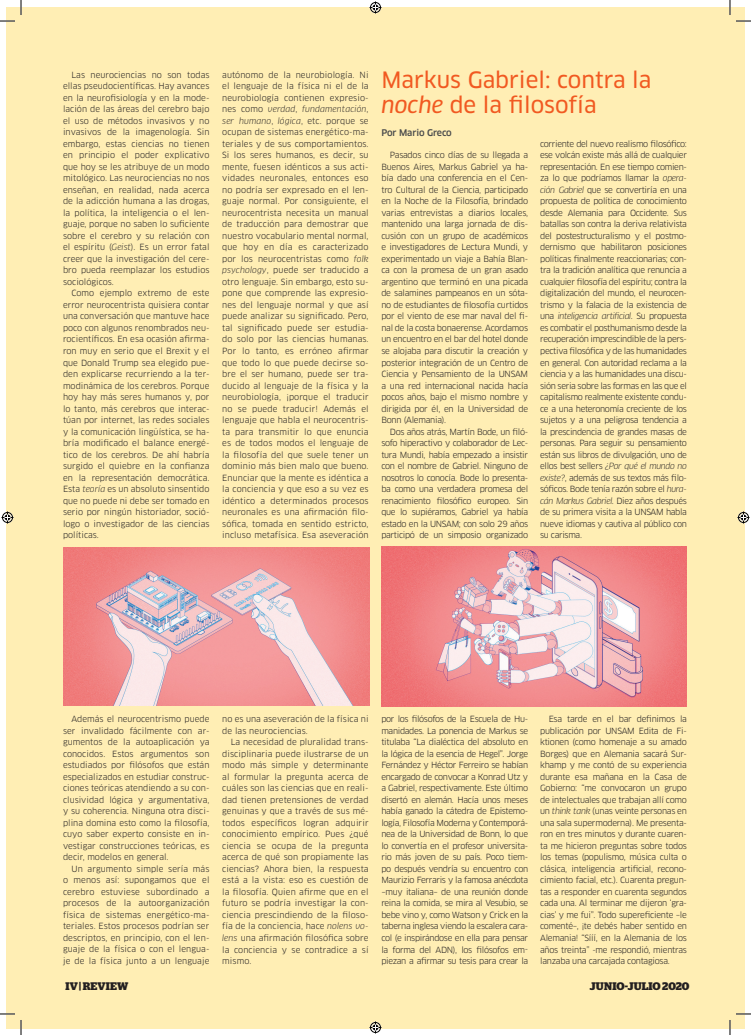
<style>
.page{position:relative;width:751px;height:1035px;background:#fff}
.page>*{position:absolute;margin:0;border:0;box-sizing:border-box;transform-origin:0 0}
.t1{font:22px/25px "Clan OT News";color:#f15921}
.t2{font:700 11px "Stag";color:#231f20}
.t3{font:500 9px "Clan OT";letter-spacing:-.01em;color:#494a4b}
.t4{font:8.3px/11.5px "Clan OT";color:#231f20;text-align:justify}
.s1{font-style:italic}
</style>
<div class="page">
<div style="left:7px;top:7px;width:723px;height:1020px;background:#ffeeb4"></div>
<div style="left:730px;top:7px;width:14px;height:1020px;background:#ffeeb4"></div>
<img style="left:381px;top:546px;width:306px;height:160px">
<img style="left:63px;top:547px;width:306px;height:158px">
<svg style="left:736px;top:20px;width:15px;height:2px"></svg>
<svg style="left:736px;top:1013px;width:15px;height:1px"></svg>
<svg style="left:0;top:0;width:22px;height:22px"></svg>
<svg style="left:0;top:1013px;width:22px;height:21px"></svg>
<svg style="left:729px;top:0;width:1px;height:15px"></svg>
<svg style="left:729px;top:1020px;width:1px;height:14px"></svg>
<svg style="left:369px;top:2px;width:12px;height:12px"></svg>
<svg style="left:369px;top:1021px;width:12px;height:12px"></svg>
<svg style="left:2px;top:511px;width:12px;height:12px"></svg>
<svg style="left:737px;top:511px;width:12px;height:12px"></svg>
<p class="t4" style="left:63px;top:69px;width:148px;text-indent:9px">Las neurociencias no son todas ellas pseudocientíficas. Hay avances en la neurofisiología y en la mode&shy;lación de las áreas del cerebro bajo el uso de métodos invasivos y no invasivos de la imagenología. Sin embargo, estas ciencias no tienen en principio el poder explicativo que hoy se les atribuye de un modo mitológico. Las neurociencias no nos enseñan, en realidad, nada acerca de la adicción humana a las drogas, la política, la inteligencia o el len&shy;guaje, porque no saben lo suficiente sobre el cerebro y su relación con el espíritu (<span class="s1">Geist</span>). Es un error fatal creer que la investigación del cere&shy;bro pueda reemplazar los estudios sociológicos.</p>
<p class="t4" style="left:63px;top:287px;width:148px;text-indent:9px">Como ejemplo extremo de este error neurocentrista quisiera contar una conversación que mantuve hace poco con algunos renombrados neu&shy;rocientíficos. En esa ocasión afirma&shy;ron muy en serio que el Brexit y el que Donald Trump sea elegido pue&shy;den explicarse recurriendo a la ter&shy;modinámica de los cerebros. Porque hoy hay más seres humanos y, por lo tanto, más cerebros que interac&shy;túan por internet, las redes sociales y la comunicación lingüística, se ha&shy;bría modificado el balance energé&shy;tico de los cerebros. De ahí habría surgido el quiebre en la confianza en la representación democrática.<br>Esta <span class="s1">teoría</span> es un absoluto sinsentido que no puede ni debe ser tomado en serio por ningún historiador, soció&shy;logo o investigador de las ciencias políticas.</p>
<p class="t4" style="left:222px;top:69px;width:148px">autónomo de la neurobiología. Ni el lenguaje de la física ni el de la neurobiología contienen expresio&shy;nes como <span class="s1">verdad</span>, <span class="s1">fundamentación</span>, <span class="s1">ser humano</span>, <span class="s1">lógica</span>, etc. porque se ocupan de sistemas energético-ma&shy;teriales y de sus comportamientos.<br>Si los seres humanos, es decir, su mente, fuesen idénticos a sus acti&shy;vidades neuronales, entonces eso no podría ser expresado en el len&shy;guaje normal. Por consiguiente, el neurocentrista necesita un manual de traducción para demostrar que nuestro vocabulario mental normal, que hoy en día es caracterizado por los neurocentristas como <span class="s1">folk psychology</span>, puede ser traducido a otro lenguaje. Sin embargo, esto su&shy;pone que comprende las expresio&shy;nes del lenguaje normal y que así puede analizar su significado. Pero, tal significado puede ser estudia&shy;do solo por las ciencias humanas.<br>Por lo tanto, es erróneo afirmar que todo lo que puede decirse so&shy;bre el ser humano, puede ser tra&shy;ducido al lenguaje de la física y la neurobiología, ¡porque el traducir no se puede traducir! Además el lenguaje que habla el neurocentris&shy;ta para transmitir lo que enuncia es de todos modos el lenguaje de la filosofía del que suele tener un dominio más bien malo que bueno.<br>Enunciar que la mente es idéntica a la conciencia y que eso a su vez es idéntico a determinados procesos neuronales es una afirmación filo&shy;sófica, tomada en sentido estricto, incluso metafísica. Esa aseveración</p>
<h1 class="t1" style="left:381px;top:67px;width:272px">Markus Gabriel: contra la <span class="s1">noche</span> de la filosofía</h1>
<p class="t3" style="left:381px;top:127px;width:72px">Por Mario Greco</p>
<p class="t4" style="left:381px;top:149px;width:148px;text-indent:9px">Pasados cinco días de su llegada a Buenos Aires, Markus Gabriel ya ha&shy;bía dado una conferencia en el Cen&shy;tro Cultural de la Ciencia, participado en la Noche de la Filosofía, brindado varias entrevistas a diarios locales, mantenido una larga jornada de dis&shy;cusión con un grupo de académicos e investigadores de Lectura Mundi, y experimentado un viaje a Bahía Blan&shy;ca con la promesa de un gran asado argentino que terminó en una picada de salamines pampeanos en un sóta&shy;no de estudiantes de filosofía curtidos por el viento de ese mar naval del fi&shy;nal de la costa bonaerense. Acordamos un encuentro en el bar del hotel donde se alojaba para discutir la creación y posterior integración de un Centro de Ciencia y Pensamiento de la UNSAM a una red internacional nacida hacía pocos años, bajo el mismo nombre y dirigida por él, en la Universidad de Bonn (Alemania).</p>
<p class="t4" style="left:381px;top:425px;width:148px;text-indent:9px">Dos años atrás, Martín Bode, un filó&shy;sofo hiperactivo y colaborador de Lec&shy;tura Mundi, había empezado a insistir con el nombre de Gabriel. Ninguno de nosotros lo conocía. Bode lo presenta&shy;ba como una verdadera promesa del renacimiento filosófico europeo. Sin que lo supiéramos, Gabriel ya había estado en la UNSAM; con solo 29 años participó de un simposio organizado</p>
<p class="t4" style="left:540px;top:138px;width:148px">corriente del nuevo realismo filosófico: ese volcán existe más allá de cualquier representación. En ese tiempo comien&shy;za lo que podríamos llamar la <span class="s1">opera&shy;ción Gabriel</span> que se convertiría en una propuesta de política de conocimiento desde Alemania para Occidente. Sus batallas son contra la deriva relativista del postestructuralismo y el postmo&shy;dernismo que habilitaron posiciones políticas finalmente reaccionarias; con&shy;tra la tradición analítica que renuncia a cualquier filosofía del espíritu; contra la digitalización del mundo, el neurocen&shy;trismo y la falacia de la existencia de una <span class="s1">inteligencia artificial</span>. Su propuesta es combatir el posthumanismo desde la recuperación imprescindible de la pers&shy;pectiva filosófica y de las humanidades en general. Con autoridad reclama a la ciencia y a las humanidades una discu&shy;sión seria sobre las formas en las que el capitalismo realmente existente condu&shy;ce a una heteronomía creciente de los sujetos y a una peligrosa tendencia a la prescindencia de grandes masas de personas. Para seguir su pensamiento están sus libros de divulgación, uno de ellos best sellers <span class="s1">¿Por qué el mundo no existe?</span>, además de sus textos más filo&shy;sóficos. Bode tenía razón sobre el <span class="s1">hura&shy;cán Markus Gabriel</span>. Diez años después de su primera visita a la UNSAM habla nueve idiomas y cautiva al público con su carisma.</p>
<p class="t4" style="left:63px;top:713px;width:148px;text-indent:9px">Además el neurocentrismo puede ser invalidado fácilmente con ar&shy;gumentos de la autoaplicación ya conocidos. Estos argumentos son estudiados por filósofos que están especializados en estudiar construc&shy;ciones teóricas atendiendo a su con&shy;clusividad lógica y argumentativa, y su coherencia. Ninguna otra disci&shy;plina domina esto como la filosofía, cuyo saber experto consiste en in&shy;vestigar construcciones teóricas, es decir, modelos en general.</p>
<p class="t4" style="left:63px;top:862px;width:148px;text-indent:9px">Un argumento simple sería más o menos así: supongamos que el cerebro estuviese subordinado a procesos de la autoorganización física de sistemas energético-ma&shy;teriales. Estos procesos podrían ser descriptos, en principio, con el len&shy;guaje de la física o con el lengua&shy;je de la física junto a un lenguaje</p>
<p class="t4" style="left:222px;top:713px;width:148px">no es una aseveración de la física ni de las neurociencias.</p>
<p class="t4" style="left:222px;top:736px;width:148px;text-indent:9px">La necesidad de pluralidad trans&shy;disciplinaria puede ilustrarse de un modo más simple y determinante al formular la pregunta acerca de cuáles son las ciencias que en reali&shy;dad tienen pretensiones de verdad genuinas y que a través de sus mé&shy;todos específicos logran adquirir conocimiento empírico. Pues ¿qué ciencia se ocupa de la pregunta acerca de qué son propiamente las ciencias? Ahora bien, la respuesta está a la vista: eso es cuestión de la filosofía. Quien afirme que en el futuro se podría investigar la con&shy;ciencia prescindiendo de la filoso&shy;fía de la conciencia, hace <span class="s1">nolens vo&shy;lens</span> una afirmación filosófica sobre la conciencia y se contradice a sí mismo.</p>
<p class="t4" style="left:381px;top:713px;width:148px">por los filósofos de la Escuela de Hu&shy;manidades. La ponencia de Markus se titulaba “La dialéctica del absoluto en la lógica de la esencia de Hegel”. Jorge Fernández y Héctor Ferreiro se habían encargado de convocar a Konrad Utz y a Gabriel, respectivamente. Este último disertó en alemán. Hacía unos meses había ganado la cátedra de Epistemo&shy;logía, Filosofía Moderna y Contemporá&shy;nea de la Universidad de Bonn, lo que lo convertía en el profesor universita&shy;rio más joven de su país. Poco tiem&shy;po después vendría su encuentro con Maurizio Ferraris y la famosa anécdota –muy italiana– de una reunión donde reina la comida, se mira al Vesubio, se bebe vino y, como Watson y Crick en la taberna inglesa viendo la escalera cara&shy;col (e inspirándose en ella para pensar la forma del ADN), los filósofos em&shy;piezan a afirmar su tesis para crear la</p>
<p class="t4" style="left:540px;top:713px;width:148px;text-indent:9px">Esa tarde en el bar definimos la publicación por UNSAM Edita de Fi&shy;ktionen (como homenaje a su amado Borges) que en Alemania sacará Sur&shy;khamp y me contó de su experiencia durante esa mañana en la Casa de Gobierno: “me convocaron un grupo de intelectuales que trabajan allí como un <span class="s1">think tank</span> (unas veinte personas en una sala supermoderna). Me presenta&shy;ron en tres minutos y durante cuaren&shy;ta me hicieron preguntas sobre todos los temas (populismo, música culta o clásica, inteligencia artificial, recono&shy;cimiento facial, etc.). Cuarenta pregun&shy;tas a responder en cuarenta segundos cada una. Al terminar me dijeron ‘gra&shy;cias’ y me fui”. Todo supereficiente –le comenté–, ¡te debés haber sentido en Alemania! “Sííí, en la Alemania de los años treinta” -me respondió, mientras lanzaba una carcajada contagiosa.</p>
<h2 class="t2" style="left:64px;top:981px;width:64px">IV | REVIEW</h2>
<h2 class="t2" style="left:602px;top:981px;width:86px">NIO-JULIO 2020</h2>
<h2 class="t2" style="left:66px;top:982px;width:64px">IV | REVIEW</h2>
<h2 class="t2" style="left:589px;top:982px;width:101px">JUNIO-JULIO 2020</h2>
</div>
